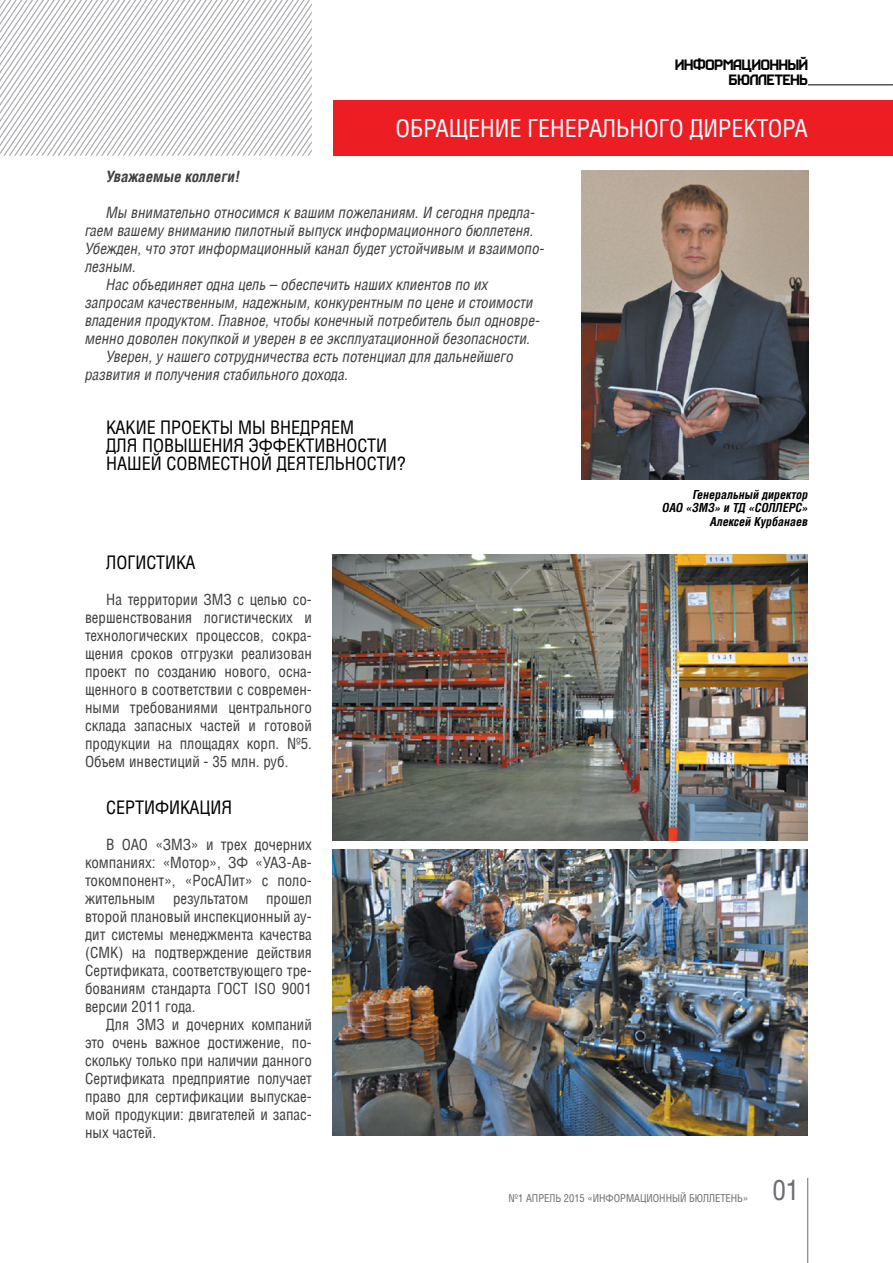
<style>
.page{position:relative;width:893px;height:1263px;background:#fff}
.page>*{position:absolute;margin:0;border:0;box-sizing:border-box;transform-origin:0 0}
.t1{font:27px "AG Letterica Condensed";color:#6d6e71}
.t2{font:24px "AG Letterica Condensed";color:#fff}
.t3{font:18px/18px "AG Letterica Condensed";color:#000}
.t4{font:15px/18px "AG Letterica Condensed";color:#414042;text-align:justify}
.t5{font:italic 15px "AG Letterica Condensed";color:#414042}
.t6{font:15px/15px "Kraft";letter-spacing:-.01em;color:#000;text-align:right}
.t7{font:italic 700 15px "AG Letterica Condensed";color:#414042}
.t8{font:italic 700 12px/13.5px "AG Letterica Condensed";color:#000;text-align:right}
.t9{font:10.5px "AG Letterica Condensed";color:#6d6e71}
</style>
<div class="page">
<hr style="left:808px;top:85px;width:85px;height:1px;background:#000">
<hr style="left:807px;top:1178px;width:1px;height:85px;background:#6d6e71">
<svg style="left:0;top:0;width:312px;height:156px"></svg>
<img style="left:333px;top:555px;width:474px;height:285px">
<img style="left:581px;top:170px;width:227px;height:309px">
<div style="left:333px;top:100px;width:560px;height:56px;background:#ed1d24"></div>
<img style="left:333px;top:850px;width:474px;height:285px">
<p class="t6" style="left:675px;top:57px;width:134px">ИНФОРМАЦИОННЫЙ<br>БЮЛЛЕТЕНЬ</p>
<h2 class="t2" style="left:395px;top:114px;width:414px">ОБРАЩЕНИЕ ГЕНЕРАЛЬНОГО ДИРЕКТОРА</h2>
<p class="t7" style="left:106px;top:168px;width:135px">Уважаемые коллеги!</p>
<p class="t5" style="left:106px;top:204px;width:430px">Мы внимательно относимся к вашим пожеланиям. И сегодня предла-</p>
<p class="t5" style="left:85px;top:222px;width:450px">гаем вашему вниманию пилотный выпуск информационного бюллетеня.</p>
<p class="t5" style="left:85px;top:240px;width:461px">Убежден, что этот информационный канал будет устойчивым и взаимопо-</p>
<p class="t5" style="left:85px;top:258px;width:53px">лезным.</p>
<p class="t5" style="left:106px;top:276px;width:383px">Нас объединяет одна цель – обеспечить наших клиентов по их</p>
<p class="t5" style="left:85px;top:294px;width:450px">запросам качественным, надежным, конкурентным по цене и стоимости</p>
<p class="t5" style="left:85px;top:312px;width:456px">владения продуктом. Главное, чтобы конечный потребитель был одновре-</p>
<p class="t5" style="left:85px;top:330px;width:447px">менно доволен покупкой и уверен в ее эксплуатационной безопасности.</p>
<p class="t5" style="left:106px;top:348px;width:409px">Уверен, у нашего сотрудничества есть потенциал для дальнейшего</p>
<p class="t5" style="left:85px;top:366px;width:265px">развития и получения стабильного дохода.</p>
<p class="t3" style="left:106px;top:418px;width:301px">КАКИЕ ПРОЕКТЫ МЫ ВНЕДРЯЕМ<br>ДЛЯ ПОВЫШЕНИЯ ЭФФЕКТИВНОСТИ<br>НАШЕЙ СОВМЕСТНОЙ ДЕЯТЕЛЬНОСТИ?</p>
<p class="t3" style="left:106px;top:553px;width:91px">ЛОГИСТИКА</p>
<p class="t4" style="left:85px;top:590px;width:228px;text-indent:21px">На территории ЗМЗ с целью со&shy;вершенствования логистических и технологических процессов, сокра&shy;щения сроков отгрузки реализован проект по созданию нового, осна&shy;щенного в соответствии с современ&shy;ными требованиями центрального склада запасных частей и готовой продукции на площадях корп. №5.<br>Объем инвестиций - 35 млн. руб.</p>
<p class="t3" style="left:106px;top:798px;width:127px">СЕРТИФИКАЦИЯ</p>
<p class="t4" style="left:85px;top:835px;width:228px;text-indent:21px">В ОАО «ЗМЗ» и трех дочерних компаниях: «Мотор», ЗФ «УАЗ-Ав&shy;токомпонент», «РосАЛит» с поло&shy;жительным результатом прошел второй плановый инспекционный ау&shy;дит системы менеджмента качества (СМК) на подтверждение действия Сертификата, соответствующего тре&shy;бованиям стандарта ГОСТ ISO 9001 версии 2011 года.</p>
<p class="t4" style="left:85px;top:1015px;width:228px;text-indent:21px">Для ЗМЗ и дочерних компаний это очень важное достижение, по&shy;скольку только при наличии данного Сертификата предприятие получает право для сертификации выпускае&shy;мой продукции: двигателей и запас&shy;ных частей.</p>
<p class="t8" style="left:662px;top:487px;width:147px">Генеральный директор<br>ОАО «ЗМЗ» и ТД «СОЛЛЕРС»<br>Алексей Курбанаев</p>
<p class="t9" style="left:509px;top:1191px;width:241px">№1 АПРЕЛЬ 2015 «ИНФОРМАЦИОННЫЙ БЮЛЛЕТЕНЬ»</p>
<h1 class="t1" style="left:772px;top:1174px;width:28px">01</h1>
</div>
